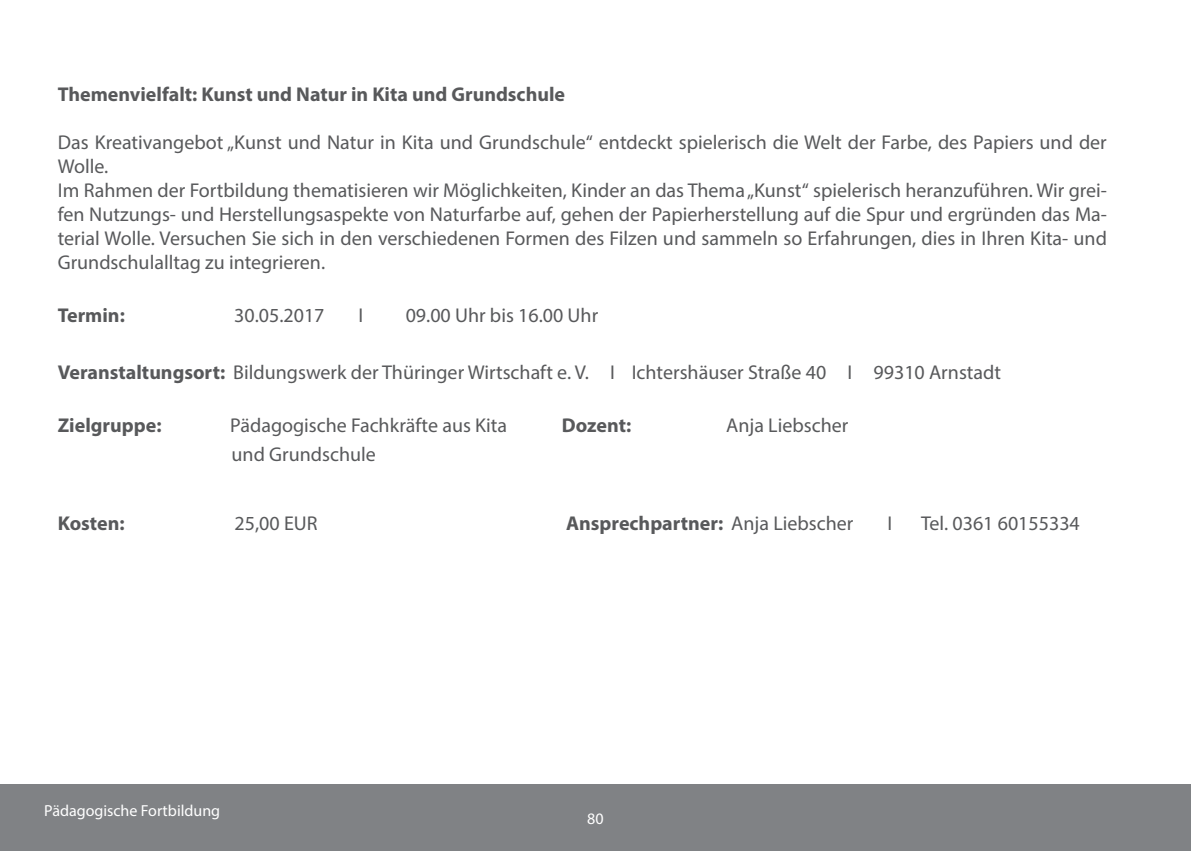
<style>
.page{position:relative;width:1191px;height:851px;background:#fff}
.page>*{position:absolute;margin:0;border:0;box-sizing:border-box;transform-origin:0 0}
.t1{font:20px/24px "Myriad Pro";color:#58595b}
.t2{font:700 20px "Myriad Pro";color:#58595b}
.t3{font:16px "Myriad Pro";color:#fff}
.s1{font-weight:700}
.s2{font-weight:400}
</style>
<div class="page">
<div style="left:0;top:784px;width:1191px;height:66px;background:#808285"></div>
<p class="t2" style="left:58px;top:81px;width:509px">Themenvielfalt: Kunst und Natur in Kita und Grundschule</p>
<p class="t1" style="left:58px;top:129px;width:1050px">Das Kreativangebot „Kunst und Natur in Kita und Grundschule“ entdeckt spielerisch die Welt der Farbe, des Papiers und der Wolle.<br>Im Rahmen der Fortbildung thematisieren wir Möglichkeiten, Kinder an das Thema „Kunst“ spielerisch heranzuführen. Wir grei&shy;fen Nutzungs- und Herstellungsaspekte von Naturfarbe auf, gehen der Papierherstellung auf die Spur und ergründen das Ma&shy;terial Wolle. Versuchen Sie sich in den verschiedenen Formen des Filzen und sammeln so Erfahrungen, dies in Ihren Kita- und Grundschulalltag zu integrieren.</p>
<p class="t2" style="left:58px;top:302px;width:69px">Termin:</p>
<p class="t1" style="left:234px;top:302px;width:92px">30.05.2017</p>
<p class="t1" style="left:358px;top:302px;width:6px">I</p>
<p class="t1" style="left:406px;top:302px;width:194px">09.00 Uhr bis 16.00 Uhr</p>
<p class="t1" style="left:58px;top:360px;width:945px"><span class="s1">Veranstaltungsort:</span> Bildungswerk der Thüringer Wirtschaft e. V. I Ichtershäuser Straße 40 I 99310 Arnstadt</p>
<p class="t2" style="left:58px;top:412px;width:105px">Zielgruppe:</p>
<p class="t1" style="left:230px;top:413px;width:278px">Pädagogische Fachkräfte aus Kita</p>
<p class="t2" style="left:562px;top:412px;width:71px">Dozent:</p>
<p class="t1" style="left:726px;top:413px;width:124px">Anja Liebscher</p>
<p class="t1" style="left:232px;top:441px;width:146px">und Grundschule</p>
<p class="t2" style="left:58px;top:510px;width:68px">Kosten:</p>
<p class="t1" style="left:234px;top:511px;width:84px">25,00 EUR</p>
<p class="t2" style="left:566px;top:510px;width:289px">Ansprechpartner: <span class="s2">Anja Liebscher</span></p>
<p class="t1" style="left:887px;top:511px;width:6px">I</p>
<p class="t1" style="left:921px;top:511px;width:160px">Tel. 0361 60155334</p>
<p class="t3" style="left:44px;top:800px;width:177px">Pädagogische Fortbildung</p>
<p class="t3" style="left:587px;top:808px;width:18px">80</p>
</div>
